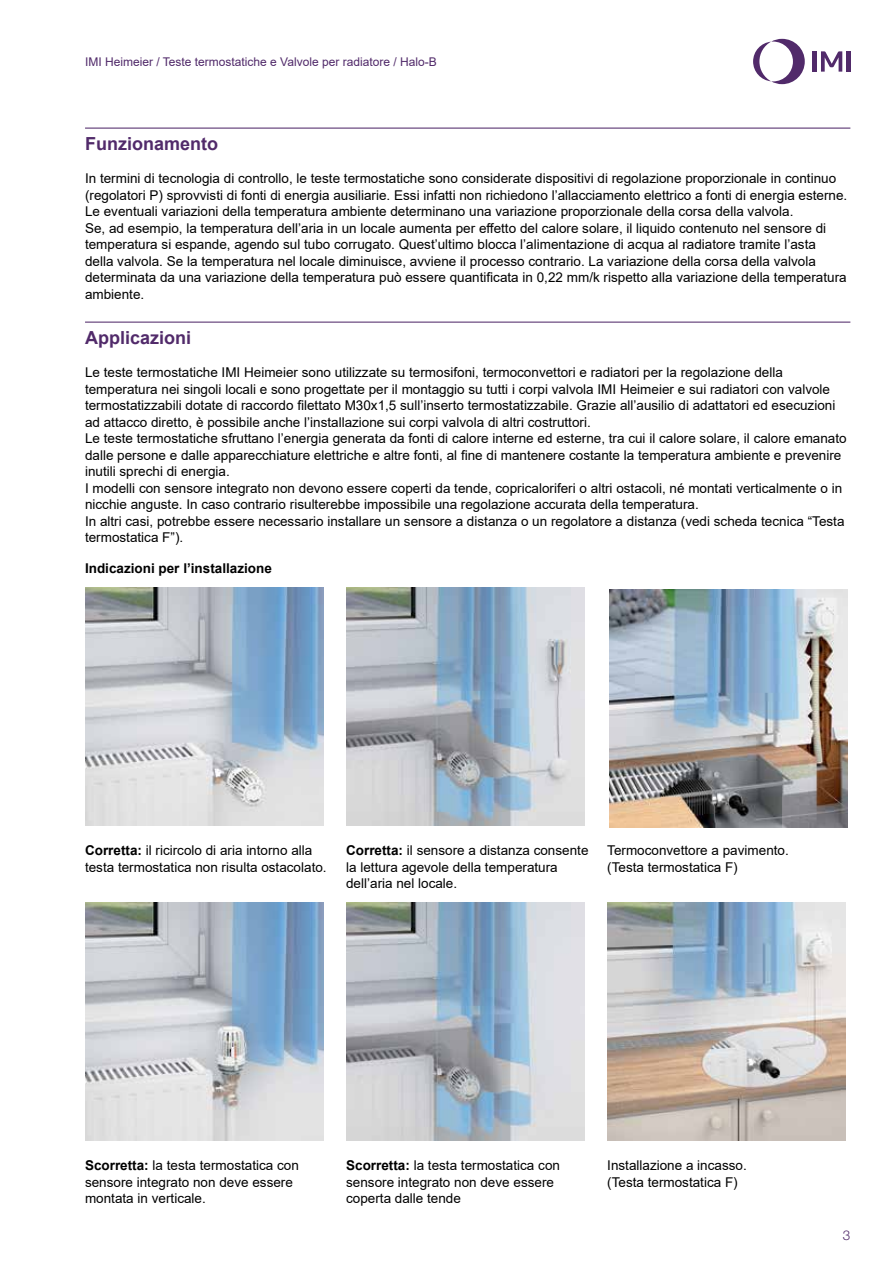
<style>
.page{position:relative;width:893px;height:1263px;background:#fff}
.page>*{position:absolute;margin:0;border:0;box-sizing:border-box;transform-origin:0 0}
.t1{font:700 18px "Arial";color:#512a6a}
.t2{font:13.5px/16.5px "Arial";color:#000}
.t3{font:700 13.5px "Arial";color:#000}
.t4{font:300 13.5px "Helvetica Neue LTW1 G";color:#512a6a}
.t5{font:12px "Arial";color:#512a6a}
.s1{font-weight:700}
</style>
<div class="page">
<svg style="left:753px;top:39px;width:52px;height:45px"></svg>
<hr style="left:813px;top:51px;width:4px;height:21px;background:#512a6a">
<hr style="left:846px;top:51px;width:4px;height:21px;background:#512a6a">
<svg style="left:821px;top:51px;width:21px;height:21px"></svg>
<hr style="left:85px;top:128px;width:765px;height:1px;background:#512a6a">
<hr style="left:85px;top:322px;width:765px;height:1px;background:#512a6a">
<img style="left:85px;top:587px;width:238px;height:238px">
<img style="left:85px;top:902px;width:238px;height:238px">
<img style="left:346px;top:587px;width:238px;height:238px">
<img style="left:346px;top:902px;width:238px;height:238px">
<img style="left:610px;top:589px;width:238px;height:238px">
<img style="left:607px;top:902px;width:238px;height:238px">
<p class="t5" style="left:85px;top:54px;width:353px">IMI Heimeier / Teste termostatiche e Valvole per radiatore / Halo-B</p>
<h1 class="t1" style="left:85px;top:131px;width:135px">Funzionamento</h1>
<p class="t2" style="left:85px;top:170px;width:764px">In termini di tecnologia di controllo, le teste termostatiche sono considerate dispositivi di regolazione proporzionale in continuo (regolatori P) sprovvisti di fonti di energia ausiliarie. Essi infatti non richiedono l’allacciamento elettrico a fonti di energia esterne.<br>Le eventuali variazioni della temperatura ambiente determinano una variazione proporzionale della corsa della valvola.<br>Se, ad esempio, la temperatura dell’aria in un locale aumenta per effetto del calore solare, il liquido contenuto nel sensore di temperatura si espande, agendo sul tubo corrugato. Quest’ultimo blocca l’alimentazione di acqua al radiatore tramite l’asta della valvola. Se la temperatura nel locale diminuisce, avviene il processo contrario. La variazione della corsa della valvola determinata da una variazione della temperatura può essere quantificata in 0,22 mm/k rispetto alla variazione della temperatura ambiente.</p>
<h1 class="t1" style="left:85px;top:325px;width:108px">Applicazioni</h1>
<p class="t2" style="left:85px;top:364px;width:763px">Le teste termostatiche IMI Heimeier sono utilizzate su termosifoni, termoconvettori e radiatori per la regolazione della temperatura nei singoli locali e sono progettate per il montaggio su tutti i corpi valvola IMI Heimeier e sui radiatori con valvole termostatizzabili dotate di raccordo filettato M30x1,5 sull’inserto termostatizzabile. Grazie all’ausilio di adattatori ed esecuzioni ad attacco diretto, è possibile anche l’installazione sui corpi valvola di altri costruttori.<br>Le teste termostatiche sfruttano l’energia generata da fonti di calore interne ed esterne, tra cui il calore solare, il calore emanato dalle persone e dalle apparecchiature elettriche e altre fonti, al fine di mantenere costante la temperatura ambiente e prevenire inutili sprechi di energia.<br>I modelli con sensore integrato non devono essere coperti da tende, copricaloriferi o altri ostacoli, né montati verticalmente o in nicchie anguste. In caso contrario risulterebbe impossibile una regolazione accurata della temperatura.<br>In altri casi, potrebbe essere necessario installare un sensore a distanza o un regolatore a distanza (vedi scheda tecnica “Testa termostatica F”).</p>
<p class="t3" style="left:85px;top:559px;width:188px">Indicazioni per l’installazione</p>
<p class="t2" style="left:85px;top:842px;width:243px"><span class="s1">Corretta:</span> il ricircolo di aria intorno alla testa termostatica non risulta ostacolato.</p>
<p class="t2" style="left:346px;top:842px;width:244px"><span class="s1">Corretta:</span> il sensore a distanza consente la lettura agevole della temperatura dell’aria nel locale.</p>
<p class="t2" style="left:607px;top:842px;width:183px">Termoconvettore a pavimento. (Testa termostatica F)</p>
<p class="t2" style="left:85px;top:1157px;width:215px"><span class="s1">Scorretta:</span> la testa termostatica con sensore integrato non deve essere montata in verticale.</p>
<p class="t2" style="left:346px;top:1157px;width:215px"><span class="s1">Scorretta:</span> la testa termostatica con sensore integrato non deve essere coperta dalle tende</p>
<p class="t2" style="left:607px;top:1157px;width:141px">Installazione a incasso. (Testa termostatica F)</p>
<p class="t4" style="left:843px;top:1226px;width:9px">3</p>
</div>
